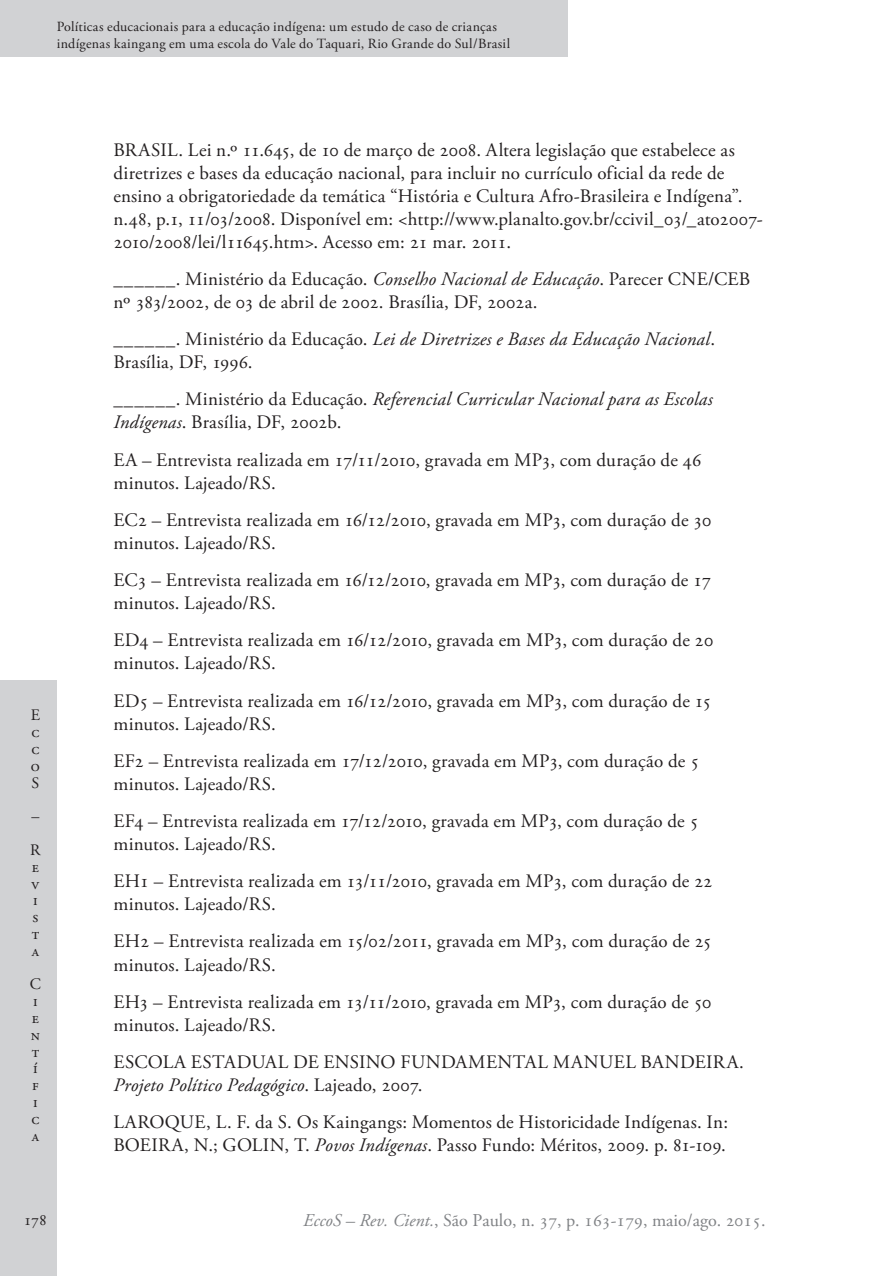
<style>
.page{position:relative;width:879px;height:1276px;background:#fff}
.page>*{position:absolute;margin:0;border:0;box-sizing:border-box;transform-origin:0 0}
.Ec_Referencias{font:19px/23px "Adobe Garamond Pro";letter-spacing:.01em;color:#231f20}
.Ec_Referencias-2{font:italic 19px/23px "Adobe Garamond Pro";letter-spacing:.01em;color:#231f20}
.t1{font:18px "Adobe Garamond Pro";color:#808285}
.t2{font:16px/16.8px "Adobe Garamond Pro";color:#231f20;text-align:justify}
.t3{font:14px/16.8px "Adobe Garamond Pro";letter-spacing:.015em;color:#231f20}
.s1{font-style:italic}
.s2{font-style:normal}
</style>
<div class="page">
<div style="left:0;top:680px;width:57px;height:596px;background:#d1d2d4"></div>
<div style="left:0;top:0;width:567px;height:57px;background:#d1d2d4"></div>
<p class="t3" style="left:57px;top:18px;width:455px">Políticas educacionais para a educação indígena: um estudo de caso de crianças indígenas kaingang em uma escola do Vale do Taquari, Rio Grande do Sul/Brasil</p>
<p class="t2" style="left:31px;top:707px;width:11px">E c c o S</p>
<p class="t2" style="left:30px;top:800px;width:12px;line-height:33.6px">–<br>R</p>
<p class="t2" style="left:32px;top:859px;width:9px">e v i s t a</p>
<p class="t2" style="left:30px;top:976px;width:13px;text-align:left">C i e n t í f i c a</p>
<p class="Ec_Referencias" style="left:113px;top:139px;width:651px">BRASIL. Lei n.º 11.645, de 10 de março de 2008. Altera legislação que estabelece as diretrizes e bases da educação nacional, para incluir no currículo oficial da rede de ensino a obrigatoriedade da temática “História e Cultura Afro-Brasileira e Indígena”. n.48, p.1, 11/03/2008. Disponível em: &lt;http://www.planalto.gov.br/ccivil_03/_ato2007- 2010/2008/lei/l11645.htm&gt;. Acesso em: 21 mar. 2011.</p>
<p class="Ec_Referencias" style="left:113px;top:268px;width:638px">______. Ministério da Educação. <span class="s1">Conselho Nacional de Educação</span>. Parecer CNE/CEB nº 383/2002, de 03 de abril de 2002. Brasília, DF, 2002a.</p>
<p class="Ec_Referencias" style="left:113px;top:328px;width:603px">______. Ministério da Educação. <span class="s1">Lei de Diretrizes e Bases da Educação Nacional</span>.<br>Brasília, DF, 1996.</p>
<p class="Ec_Referencias-2" style="left:113px;top:388px;width:601px"><span class="s2">______. Ministério da Educação.</span> Referencial Curricular Nacional para as Escolas<br>Indígenas<span class="s2">. Brasília, DF, 2002b.</span></p>
<p class="Ec_Referencias" style="left:113px;top:449px;width:589px">EA – Entrevista realizada em 17/11/2010, gravada em MP3, com duração de 46 minutos. Lajeado/RS.</p>
<p class="Ec_Referencias" style="left:113px;top:509px;width:599px">EC2 – Entrevista realizada em 16/12/2010, gravada em MP3, com duração de 30 minutos. Lajeado/RS.</p>
<p class="Ec_Referencias" style="left:113px;top:569px;width:599px">EC3 – Entrevista realizada em 16/12/2010, gravada em MP3, com duração de 17 minutos. Lajeado/RS.</p>
<p class="Ec_Referencias" style="left:113px;top:629px;width:601px">ED4 – Entrevista realizada em 16/12/2010, gravada em MP3, com duração de 20 minutos. Lajeado/RS.</p>
<p class="Ec_Referencias" style="left:113px;top:689px;width:599px">ED5 – Entrevista realizada em 16/12/2010, gravada em MP3, com duração de 15 minutos. Lajeado/RS.</p>
<p class="Ec_Referencias" style="left:113px;top:750px;width:587px">EF2 – Entrevista realizada em 17/12/2010, gravada em MP3, com duração de 5 minutos. Lajeado/RS.</p>
<p class="Ec_Referencias" style="left:113px;top:810px;width:587px">EF4 – Entrevista realizada em 17/12/2010, gravada em MP3, com duração de 5 minutos. Lajeado/RS.</p>
<p class="Ec_Referencias" style="left:113px;top:870px;width:600px">EH1 – Entrevista realizada em 13/11/2010, gravada em MP3, com duração de 22 minutos. Lajeado/RS.</p>
<p class="Ec_Referencias" style="left:113px;top:930px;width:600px">EH2 – Entrevista realizada em 15/02/2011, gravada em MP3, com duração de 25 minutos. Lajeado/RS.</p>
<p class="Ec_Referencias" style="left:113px;top:991px;width:599px">EH3 – Entrevista realizada em 13/11/2010, gravada em MP3, com duração de 50 minutos. Lajeado/RS.</p>
<p class="Ec_Referencias" style="left:113px;top:1051px;width:632px">ESCOLA ESTADUAL DE ENSINO FUNDAMENTAL MANUEL BANDEIRA.<br><span class="s1">Projeto Político Pedagógico</span>. Lajeado, 2007.</p>
<p class="Ec_Referencias" style="left:113px;top:1111px;width:616px">LAROQUE, L. F. da S. Os Kaingangs: Momentos de Historicidade Indígenas. In:<br>BOEIRA, N.; GOLIN, T. <span class="s1">Povos Indígenas</span>. Passo Fundo: Méritos, 2009. p. 81-109.</p>
<p class="t2" style="left:24px;top:1212px;width:25px">178</p>
<p class="t1" style="left:303px;top:1209px;width:464px"><span class="s1">EccoS – Rev. Cient.</span>, São Paulo, n. 37, p. 163-179, maio/ago. 2015.</p>
</div>
